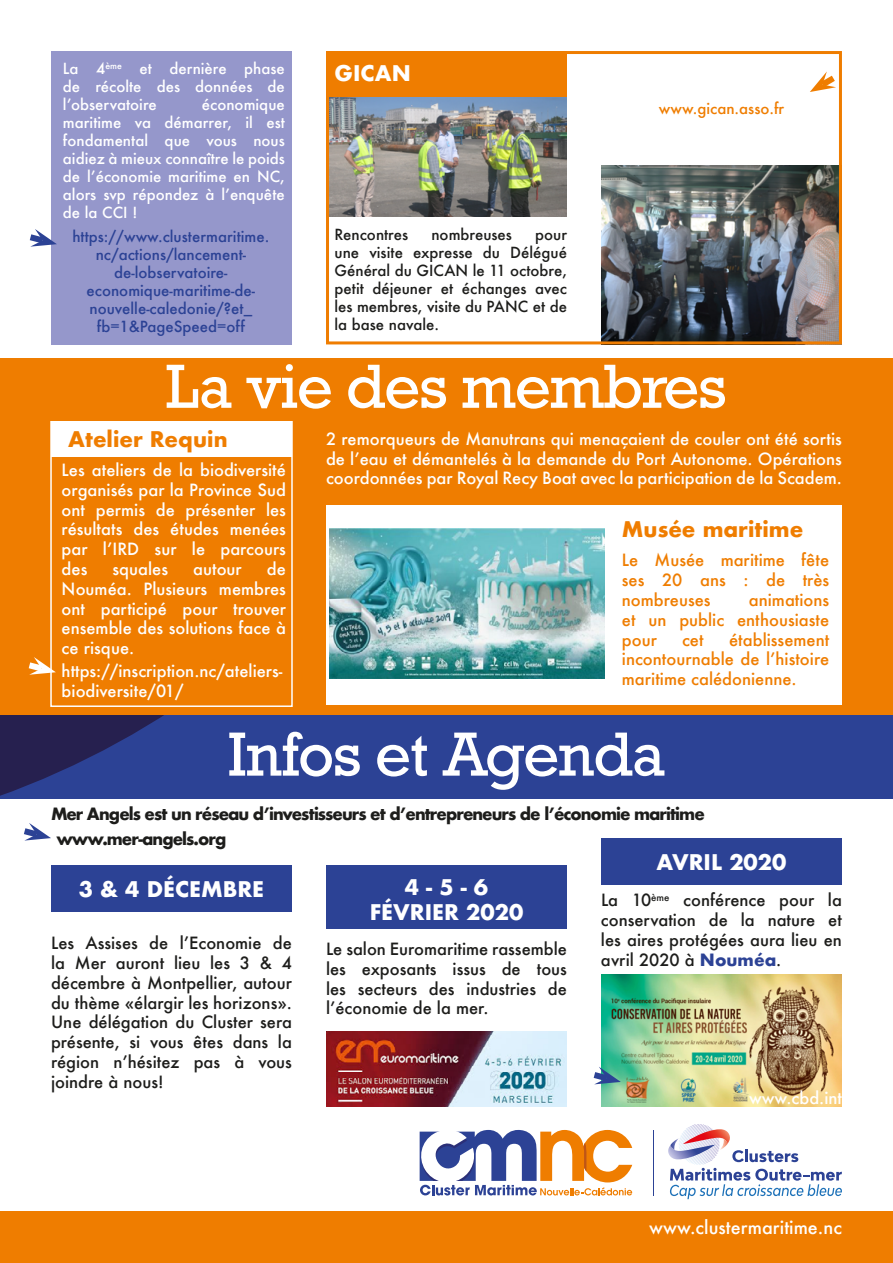
<style>
.page{position:relative;width:893px;height:1263px;background:#fff}
.page>*{position:absolute;margin:0;border:0;box-sizing:border-box;transform-origin:0 0}
.t1{font:58.5px "Rockwell";letter-spacing:-.025em;color:#fff}
.t2{font:700 21px/25.2px "Futura";color:#fff;text-align:center}
.t3{font:700 21px "Futura";color:#ef7d00}
.t4{font:500 18px "Futura";color:#fff}
.t5{font:500 16.5px/19.8px "Futura";color:#fff;text-align:justify}
.t6{font:500 16.5px/19.8px "Futura";color:#1d1d1b;text-align:justify}
.t7{font:500 16.5px/19.8px "Futura";color:#ef7d00;text-align:justify}
.t8{font:700 16.5px/25.5px "Futura";letter-spacing:-.06em;color:#1d1d1b}
.t9{font:500 15px/18px "Futura";color:#fff}
.t10{font:500 15px/18px "Futura";color:#1d1d1b;text-align:justify}
.t11{font:500 15px/18px "Futura";color:#2c4295;text-align:center}
.t12{font:500 15px "Futura";color:#ef7d00}
.s1{font-weight:700;color:#2c4295}
</style>
<div class="page">
<div style="left:0;top:1212px;width:893px;height:51px;background:#ef7d00"></div>
<svg style="left:0;top:714px;width:893px;height:85px;background:#2d3f8c"></svg>
<div style="left:0;top:274px;width:893px;height:440px;background:#ef7d00"></div>
<div style="left:0;top:0;width:893px;height:357px;background:#fff"></div>
<div style="left:51px;top:865px;width:241px;height:47px;background:#2c4295"></div>
<div style="left:601px;top:838px;width:241px;height:47px;background:#2c4295"></div>
<div style="left:326px;top:865px;width:241px;height:64px;background:#2c4295"></div>
<div style="left:50px;top:421px;width:243px;height:286px;border:2px solid #fff"></div>
<svg style="left:419px;top:1129px;width:213px;height:66px"></svg>
<hr style="left:653px;top:1130px;width:1px;height:65px;background:#2c4295">
<svg style="left:668px;top:1124px;width:174px;height:75px"></svg>
<div style="left:326px;top:51px;width:241px;height:47px;background:#ef7d00"></div>
<img style="left:330px;top:98px;width:237px;height:119px">
<img style="left:601px;top:166px;width:237px;height:174px">
<div style="left:51px;top:51px;width:241px;height:293px;background:#9597cb"></div>
<svg style="left:810px;top:71px;width:26px;height:21px"></svg>
<svg style="left:29px;top:229px;width:28px;height:18px"></svg>
<div style="left:326px;top:505px;width:516px;height:199px;background:#fff"></div>
<svg style="left:24px;top:823px;width:27px;height:18px"></svg>
<svg style="left:28px;top:657px;width:28px;height:19px"></svg>
<img style="left:329px;top:528px;width:275px;height:150px">
<div style="left:51px;top:422px;width:241px;height:35px;background:#fff"></div>
<img style="left:326px;top:1031px;width:241px;height:76px">
<img style="left:601px;top:975px;width:241px;height:132px">
<svg style="left:593px;top:1067px;width:28px;height:18px"></svg>
<div style="left:326px;top:51px;width:516px;height:293px;border:3px solid #ef7d00"></div>
<p class="t9" style="left:63px;top:59px;width:223px">La 4<sup>ème</sup> et dernière phase</p>
<p class="t2" style="left:334px;top:61px;width:78px">GICAN</p>
<p class="t9" style="left:63px;top:77px;width:223px">de récolte des données de l’observatoire</p>
<p class="t9" style="left:63px;top:95px;width:223px;text-align:justify;text-indent:139px">économique maritime va démarrer, il est fondamental que vous nous aidiez à mieux connaître le poids de l’économie maritime en NC, alors svp répondez à l’enquête de la CCI !</p>
<p class="t11" style="left:72px;top:227px;width:198px">https://www.clustermaritime. nc/actions/lancement&shy;de-lobservatoire&shy;economique-maritime-de&shy;nouvelle-caledonie/?et_ fb=1&amp;PageSpeed=off</p>
<p class="t10" style="left:334px;top:226px;width:75px">Rencontres</p>
<p class="t10" style="left:431px;top:226px;width:82px">nombreuses</p>
<p class="t10" style="left:334px;top:226px;width:234px;text-indent:201px">pour une visite expresse du Délégué Général du GICAN le 11 octobre, petit déjeuner et échanges avec les membres, visite du PANC et de la base navale.</p>
<p class="t12" style="left:659px;top:98px;width:127px">www.gican.asso.fr</p>
<h1 class="t1" style="left:166px;top:350px;width:563px">La vie des membres</h1>
<p class="t3" style="left:68px;top:424px;width:161px">Atelier Requin</p>
<p class="t5" style="left:62px;top:460px;width:226px">Les ateliers de la biodiversité organisés par la Province Sud ont permis de présenter les résultats des études menées par l’IRD sur le parcours des</p>
<p class="t5" style="left:62px;top:559px;width:226px;text-indent:205px">de Nouméa. Plusieurs membres ont participé pour trouver ensemble des solutions face à ce risque.</p>
<p class="t5" style="left:112px;top:559px;width:57px">squales</p>
<p class="t5" style="left:193px;top:559px;width:50px">autour</p>
<p class="t5" style="left:62px;top:661px;width:222px">https://inscription.nc/ateliers&shy;biodiversite/01/</p>
<p class="t5" style="left:326px;top:429px;width:517px">2 remorqueurs de Manutrans qui menaçaient de couler ont été sortis de l’eau et démantelés à la demande du Port Autonome. Opérations coordonnées par Royal Recy Boat avec la participation de la Scadem.</p>
<p class="t3" style="left:622px;top:514px;width:183px">Musée maritime</p>
<p class="t7" style="left:622px;top:550px;width:209px">Le Musée maritime fête ses 20 ans : de très nombreuses</p>
<p class="t7" style="left:622px;top:590px;width:209px;text-indent:127px">animations et un public enthousiaste pour</p>
<p class="t7" style="left:622px;top:629px;width:209px;text-indent:107px">établissement incontournable de l’histoire maritime calédonienne.</p>
<p class="t7" style="left:682px;top:629px;width:23px">cet</p>
<h1 class="t1" style="left:227px;top:718px;width:440px">Infos et Agenda</h1>
<p class="t8" style="left:56px;top:800px;width:650px;text-indent:-5px">Mer Angels est un réseau d’investisseurs et d’entrepreneurs de l’économie maritime www.mer-angels.org</p>
<p class="t2" style="left:79px;top:876px;width:187px">3 &amp; 4 DÉCEMBRE</p>
<p class="t6" style="left:51px;top:933px;width:242px">Les Assises de l’Economie de la Mer auront lieu les 3 &amp; 4 décembre à Montpellier, autour du thème «élargir les horizons».<br>Une délégation du Cluster sera présente, si vous êtes dans la région n’hésitez pas à vous joindre à nous!</p>
<p class="t2" style="left:370px;top:874px;width:155px">4 - 5 - 6<br>FÉVRIER 2020</p>
<p class="t6" style="left:326px;top:939px;width:242px">Le salon Euromaritime rassemble les exposants issus de tous les secteurs des industries de l’économie de la mer.</p>
<p class="t2" style="left:656px;top:849px;width:131px">AVRIL 2020</p>
<p class="t6" style="left:601px;top:890px;width:242px">La 10<sup>ème</sup> conférence pour la conservation de la nature et les aires protégées aura lieu en avril 2020 à <span class="s1">Nouméa</span>.</p>
<p class="t5" style="left:749px;top:1088px;width:94px">www.cbd.int</p>
<p class="t4" style="left:649px;top:1215px;width:194px">www.clustermaritime.nc</p>
</div>
